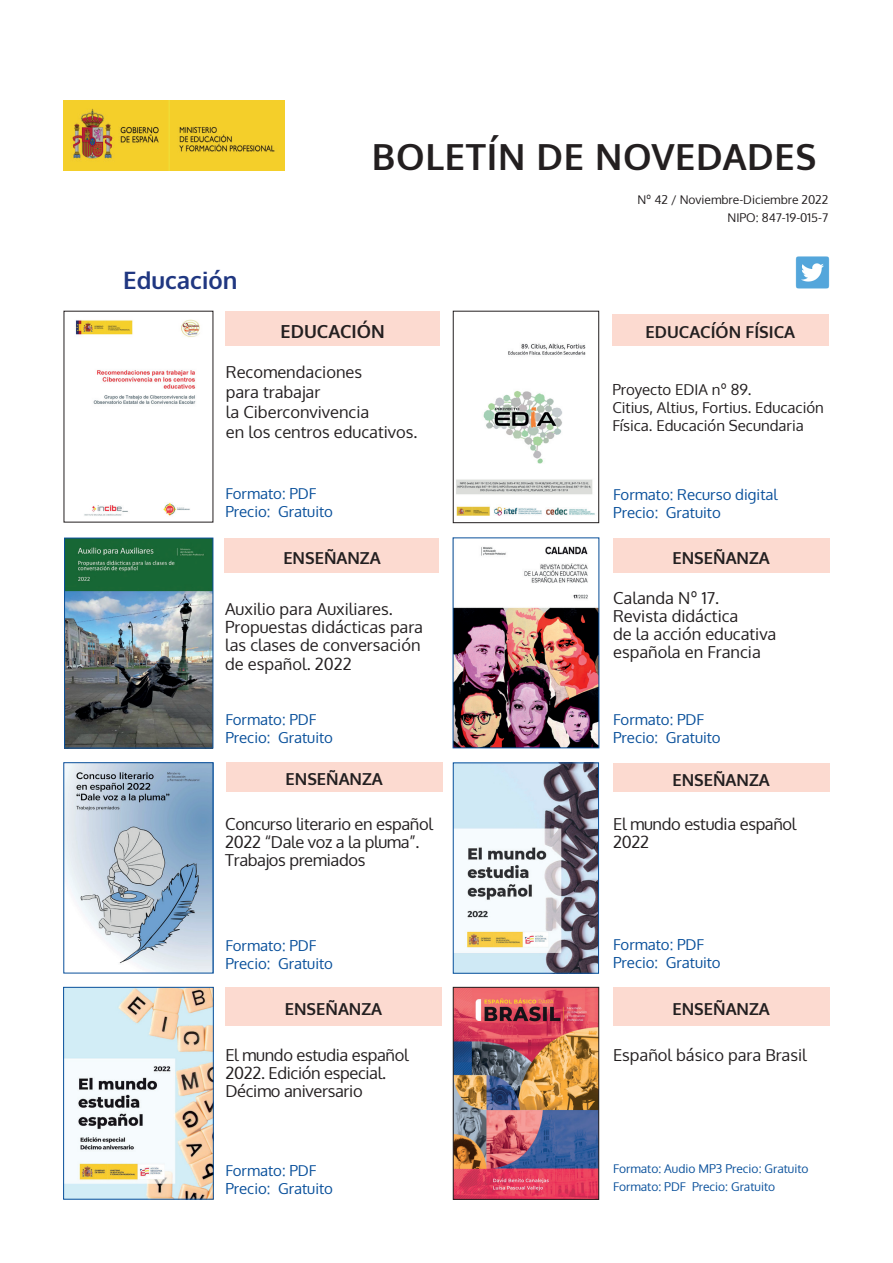
<style>
.page{position:relative;width:893px;height:1263px;background:#fff}
.page>*{position:absolute;margin:0;border:0;box-sizing:border-box;transform-origin:0 0}
.t1{font:700 36px "Oxygen";letter-spacing:.02em;color:#231f20}
.t2{font:700 24px "Oxygen";color:#203781}
.t3{font:700 18px "Oxygen";color:#231f20}
.t4{font:16.5px/18px "Oxygen";color:#231f20}
.t5{font:16.5px/18px "Oxygen";letter-spacing:-.02em;color:#231f20}
.t6{font:700 16.5px "Oxygen";color:#231f20}
.t7{font:15px/18px "Oxygen";color:#09509b}
.t8{font:15px/18px "Oxygen";color:#231f20}
.t9{font:12px/18px "Oxygen";color:#09509b}
.t10{font:12px/18px "Oxygen";color:#231f20;text-align:right}
</style>
<div class="page">
<img style="left:795px;top:256px;width:34px;height:33px">
<div style="left:612px;top:314px;width:216px;height:31px;background:#fcdad0"></div>
<img style="left:64px;top:101px;width:221px;height:69px">
<img style="left:75px;top:319px;width:125px;height:197px">
<div style="left:225px;top:311px;width:215px;height:34px;background:#fcdad0"></div>
<img style="left:456px;top:343px;width:139px;height:173px">
<div style="left:453px;top:311px;width:146px;height:212px;border:1px solid #231f20"></div>
<img style="left:66px;top:540px;width:145px;height:206px">
<div style="left:64px;top:538px;width:149px;height:210px;border:1px solid #09509b"></div>
<div style="left:225px;top:538px;width:214px;height:35px;background:#fcdad0"></div>
<img style="left:455px;top:546px;width:142px;height:200px">
<div style="left:613px;top:538px;width:216px;height:35px;background:#fcdad0"></div>
<div style="left:226px;top:762px;width:216px;height:30px;background:#fcdad0"></div>
<img style="left:66px;top:764px;width:145px;height:207px">
<div style="left:64px;top:762px;width:149px;height:211px;border:1px solid #09509b"></div>
<img style="left:455px;top:765px;width:142px;height:206px">
<div style="left:453px;top:763px;width:146px;height:210px;border:1px solid #09509b"></div>
<div style="left:613px;top:763px;width:216px;height:29px;background:#fcdad0"></div>
<img style="left:65px;top:989px;width:146px;height:208px">
<div style="left:63px;top:987px;width:150px;height:212px;border:1px solid #09509b"></div>
<div style="left:225px;top:987px;width:216px;height:39px;background:#fcdad0"></div>
<div style="left:613px;top:987px;width:216px;height:39px;background:#fcdad0"></div>
<img style="left:455px;top:989px;width:142px;height:208px">
<div style="left:453px;top:987px;width:146px;height:212px;border:1px solid #231f20"></div>
<h1 class="t1" style="left:372px;top:134px;width:446px">BOLETÍN DE NOVEDADES</h1>
<h2 class="t2" style="left:123px;top:266px;width:116px">Educación</h2>
<p class="t3" style="left:281px;top:320px;width:106px">EDUCACIÓN</p>
<p class="t4" style="left:226px;top:363px;width:193px;line-height:19.8px">Recomendaciones<br>para trabajar<br>la Ciberconvivencia<br>en los centros educativos.</p>
<p class="t10" style="left:637px;top:191px;width:193px">Nº 42 / Noviembre-Diciembre 2022<br>NIPO: 847-19-015-7</p>
<p class="t6" style="left:646px;top:322px;width:151px">EDUCACÍÓN FÍSICA</p>
<p class="t8" style="left:612px;top:380px;width:213px">Proyecto EDIA nº 89.<br>Citius, Altius, Fortius. Educación<br>Física. Educación Secundaria</p>
<p class="t7" style="left:225px;top:485px;width:109px">Formato: PDF<br>Precio: Gratuito</p>
<p class="t7" style="left:613px;top:485px;width:166px">Formato: Recurso digital<br>Precio: Gratuito</p>
<p class="t6" style="left:283px;top:548px;width:99px">ENSEÑANZA</p>
<p class="t4" style="left:225px;top:601px;width:199px">Auxilio para Auxiliares.<br>Propuestas didácticas para las clases de conversación de español. 2022</p>
<p class="t6" style="left:672px;top:548px;width:99px">ENSEÑANZA</p>
<p class="t4" style="left:613px;top:589px;width:165px">Calanda Nº 17.<br>Revista didáctica<br>de la acción educativa española en Francia</p>
<p class="t7" style="left:225px;top:711px;width:109px">Formato: PDF<br>Precio: Gratuito</p>
<p class="t7" style="left:613px;top:711px;width:109px">Formato: PDF<br>Precio: Gratuito</p>
<p class="t6" style="left:286px;top:769px;width:99px">ENSEÑANZA</p>
<p class="t5" style="left:225px;top:815px;width:209px">Concurso literario en español<br>2022 “Dale voz a la pluma”.<br>Trabajos premiados</p>
<p class="t6" style="left:672px;top:770px;width:99px">ENSEÑANZA</p>
<p class="t5" style="left:613px;top:815px;width:185px">El mundo estudia español<br>2022</p>
<p class="t7" style="left:225px;top:936px;width:109px">Formato: PDF<br>Precio: Gratuito</p>
<p class="t7" style="left:613px;top:936px;width:109px">Formato: PDF<br>Precio: Gratuito</p>
<p class="t6" style="left:285px;top:999px;width:99px">ENSEÑANZA</p>
<p class="t5" style="left:225px;top:1046px;width:185px">El mundo estudia español<br>2022. Edición especial.<br>Décimo aniversario</p>
<p class="t7" style="left:225px;top:1162px;width:109px">Formato: PDF<br>Precio: Gratuito</p>
<p class="t6" style="left:672px;top:999px;width:99px">ENSEÑANZA</p>
<p class="t4" style="left:613px;top:1046px;width:195px">Español básico para Brasil</p>
<p class="t9" style="left:613px;top:1160px;width:197px">Formato: Audio MP3 Precio: Gratuito<br>Formato: PDF Precio: Gratuito</p>
</div>
